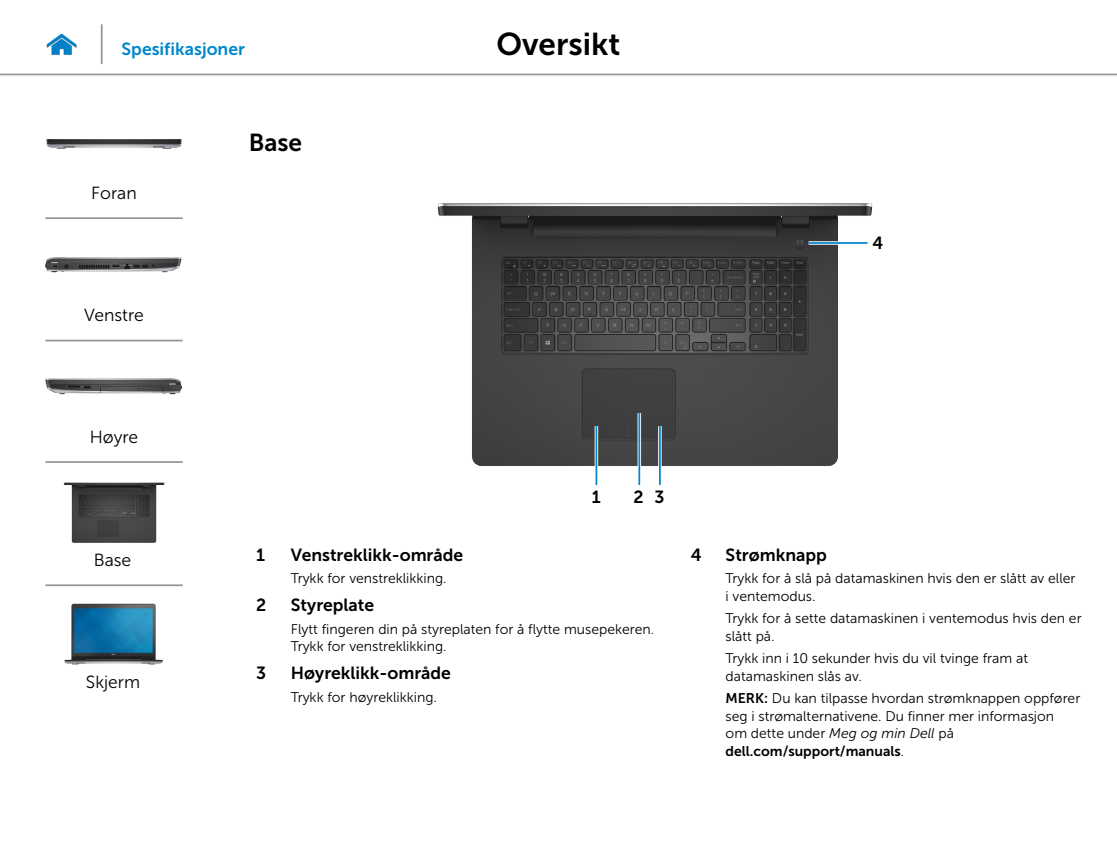
<style>
.page{position:relative;width:1117px;height:844px;background:#fff}
.page>*{position:absolute;margin:0;border:0;box-sizing:border-box;transform-origin:0 0}
.t1{font:31.5px "Museo Sans For Dell 700";color:#000}
.Head2{font:24.5px "Museo Sans For Dell 700";color:#000}
.Callout_Head{font:17.5px "Museo Sans For Dell 700";color:#000}
.t2{font:17.5px "Museo Sans For Dell 300";color:#000}
.t3{font:17.5px "Museo Sans For Dell 700";color:#0087cc}
.Callout-L{font:17.5px "Museo Sans For Dell 700";color:#000}
.Callout_description{font:14px/17.5px "Museo Sans For Dell 300";color:#000}
.s1{font-family:"Museo Sans For Dell 700"}
.s2{font-style:italic}
</style>
<div class="page">
<hr style="left:0;top:74px;width:1116px;height:1px;background:#939598">
<img style="left:46px;top:33px;width:31px;height:23px">
<img style="left:437px;top:203px;width:436px;height:263px">
<svg style="left:594px;top:426px;width:4px;height:59px"></svg>
<hr style="left:595px;top:426px;width:2px;height:59px;background:#0087cc">
<svg style="left:637px;top:413px;width:4px;height:72px"></svg>
<hr style="left:638px;top:413px;width:2px;height:72px;background:#0087cc">
<hr style="left:658px;top:426px;width:3px;height:59px;background:#fff">
<hr style="left:659px;top:426px;width:1px;height:59px;background:#0087cc">
<svg style="left:808px;top:241px;width:59px;height:4px"></svg>
<hr style="left:808px;top:242px;width:59px;height:2px;background:#0087cc">
<hr style="left:101px;top:24px;width:2px;height:40px;background:#939598">
<img style="left:46px;top:139px;width:136px;height:10px">
<img style="left:45px;top:257px;width:137px;height:16px">
<img style="left:45px;top:378px;width:137px;height:16px">
<img style="left:64px;top:482px;width:100px;height:61px">
<img style="left:65px;top:603px;width:98px;height:61px">
<hr style="left:45px;top:217px;width:138px;height:2px;background:#939598">
<hr style="left:45px;top:339px;width:138px;height:2px;background:#939598">
<hr style="left:45px;top:461px;width:138px;height:2px;background:#939598">
<hr style="left:45px;top:584px;width:138px;height:2px;background:#939598">
<p class="t3" style="left:122px;top:39px;width:125px">Spesifikasjoner</p>
<h1 class="t1" style="left:496px;top:26px;width:125px">Oversikt</h1>
<p class="t2" style="left:91px;top:183px;width:47px">Foran</p>
<p class="t2" style="left:84px;top:305px;width:61px">Venstre</p>
<p class="Head2" style="left:249px;top:128px;width:55px">Base</p>
<p class="Callout-L" style="left:872px;top:233px;width:12px">4</p>
<p class="t2" style="left:90px;top:428px;width:50px">Høyre</p>
<p class="t2" style="left:94px;top:550px;width:39px">Base</p>
<p class="t2" style="left:86px;top:672px;width:56px">Skjerm</p>
<p class="Callout-L" style="left:591px;top:487px;width:10px">1</p>
<p class="Callout-L" style="left:633px;top:487px;width:12px">2</p>
<p class="Callout-L" style="left:654px;top:487px;width:12px">3</p>
<p class="Callout_Head" style="left:256px;top:544px;width:10px">1</p>
<p class="Callout_Head" style="left:291px;top:544px;width:174px">Venstreklikk-område</p>
<p class="Callout_description" style="left:291px;top:569px;width:157px">Trykk for venstreklikking.</p>
<p class="Callout_Head" style="left:256px;top:595px;width:12px">2</p>
<p class="Callout_Head" style="left:291px;top:595px;width:85px">Styreplate</p>
<p class="Callout_description" style="left:291px;top:620px;width:365px">Flytt fingeren din på styreplaten for å flytte musepekeren.<br>Trykk for venstreklikking.</p>
<p class="Callout_Head" style="left:256px;top:663px;width:12px">3</p>
<p class="Callout_Head" style="left:291px;top:663px;width:161px">Høyreklikk-område</p>
<p class="Callout_description" style="left:291px;top:688px;width:148px">Trykk for høyreklikking.</p>
<p class="Callout_Head" style="left:690px;top:544px;width:12px">4</p>
<p class="Callout_Head" style="left:725px;top:544px;width:103px">Strømknapp</p>
<p class="Callout_description" style="left:725px;top:569px;width:351px">Trykk for å slå på datamaskinen hvis den er slått av eller i ventemodus.</p>
<p class="Callout_description" style="left:725px;top:609px;width:357px">Trykk for å sette datamaskinen i ventemodus hvis den er slått på.</p>
<p class="Callout_description" style="left:725px;top:649px;width:304px">Trykk inn i 10 sekunder hvis du vil tvinge fram at datamaskinen slås av.</p>
<p class="Callout_description" style="left:725px;top:689px;width:356px"><span class="s1">MERK:</span> Du kan tilpasse hvordan strømknappen oppfører seg i strømalternativene. Du finner mer informasjon<br>om dette under <span class="s2">Meg og min Dell</span> på <span class="s1">dell.com/support/manuals</span>.</p>
</div>
